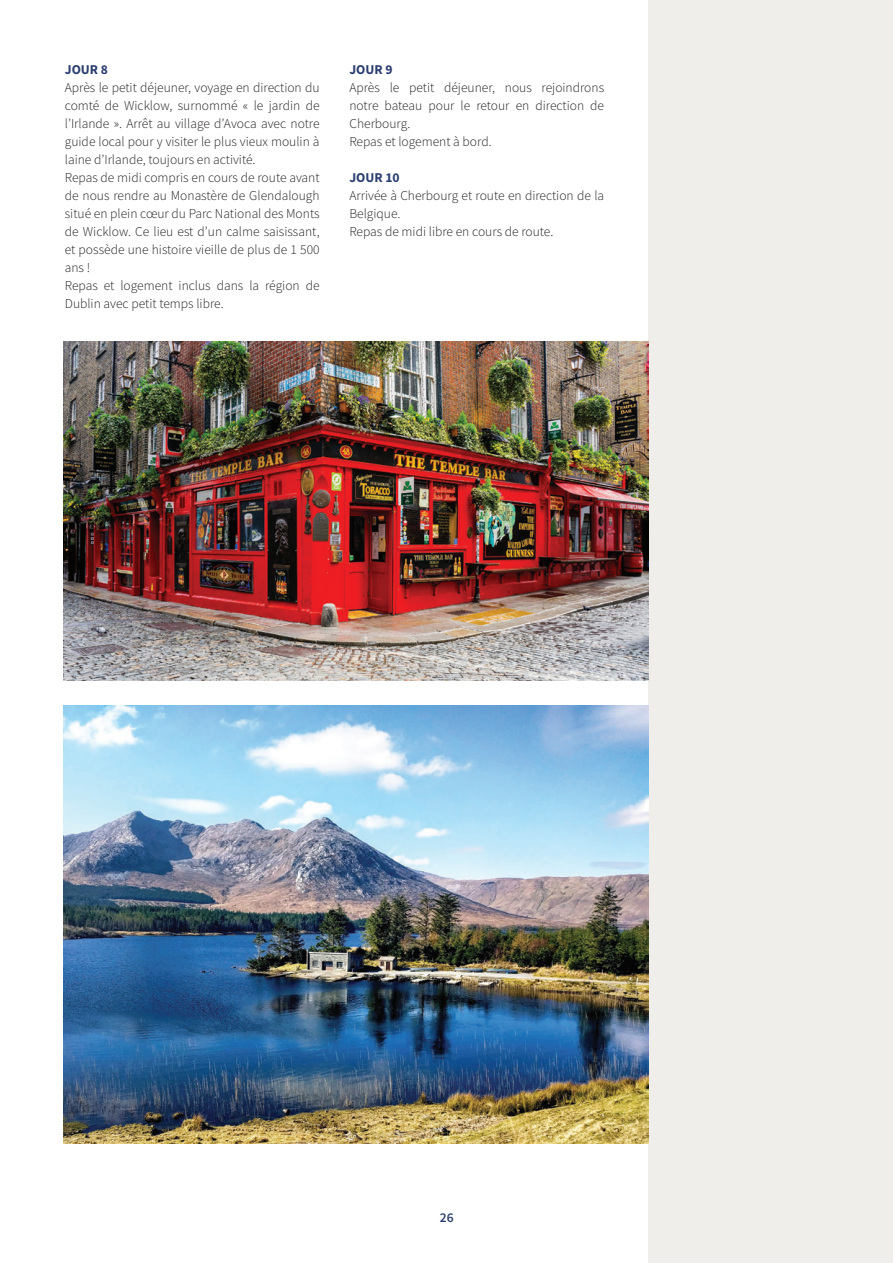
<style>
.page{position:relative;width:893px;height:1263px;background:#fff}
.page>*{position:absolute;margin:0;border:0;box-sizing:border-box;transform-origin:0 0}
.t1{font:300 13.5px/18px "Source Sans Pro";color:#231f20}
.t2{font:700 13.5px "Source Sans Pro";color:#2c3f70}
.t3{font:600 13.5px "Source Sans Pro";color:#2c3f70}
</style>
<div class="page">
<div style="left:648px;top:0;width:245px;height:1263px;background:#f0eeea"></div>
<img style="left:64px;top:341px;width:584px;height:340px">
<img style="left:64px;top:705px;width:584px;height:439px">
<p class="t2" style="left:65px;top:60px;width:45px">JOUR 8</p>
<p class="t1" style="left:65px;top:78px;width:256px">Après le petit déjeuner, voyage en direction du comté de Wicklow, surnommé « le jardin de l’Irlande ». Arrêt au village d’Avoca avec notre guide local pour y visiter le plus vieux moulin à laine d’Irlande, toujours en activité.<br>Repas de midi compris en cours de route avant de nous rendre au Monastère de Glendalough situé en plein cœur du Parc National des Monts de Wicklow. Ce lieu est d’un calme saisissant, et possède une histoire vieille de plus de 1 500 ans !<br>Repas et logement inclus dans la région de Dublin avec petit temps libre.</p>
<p class="t2" style="left:349px;top:60px;width:45px">JOUR 9</p>
<p class="t1" style="left:349px;top:78px;width:256px">Après le petit déjeuner, nous rejoindrons notre bateau pour le retour en direction de<br>Cherbourg.<br>Repas et logement à bord.</p>
<p class="t2" style="left:349px;top:168px;width:52px">JOUR 10</p>
<p class="t1" style="left:349px;top:186px;width:256px">Arrivée à Cherbourg et route en direction de la<br>Belgique.<br>Repas de midi libre en cours de route.</p>
<p class="t3" style="left:440px;top:1208px;width:15px">26</p>
</div>
